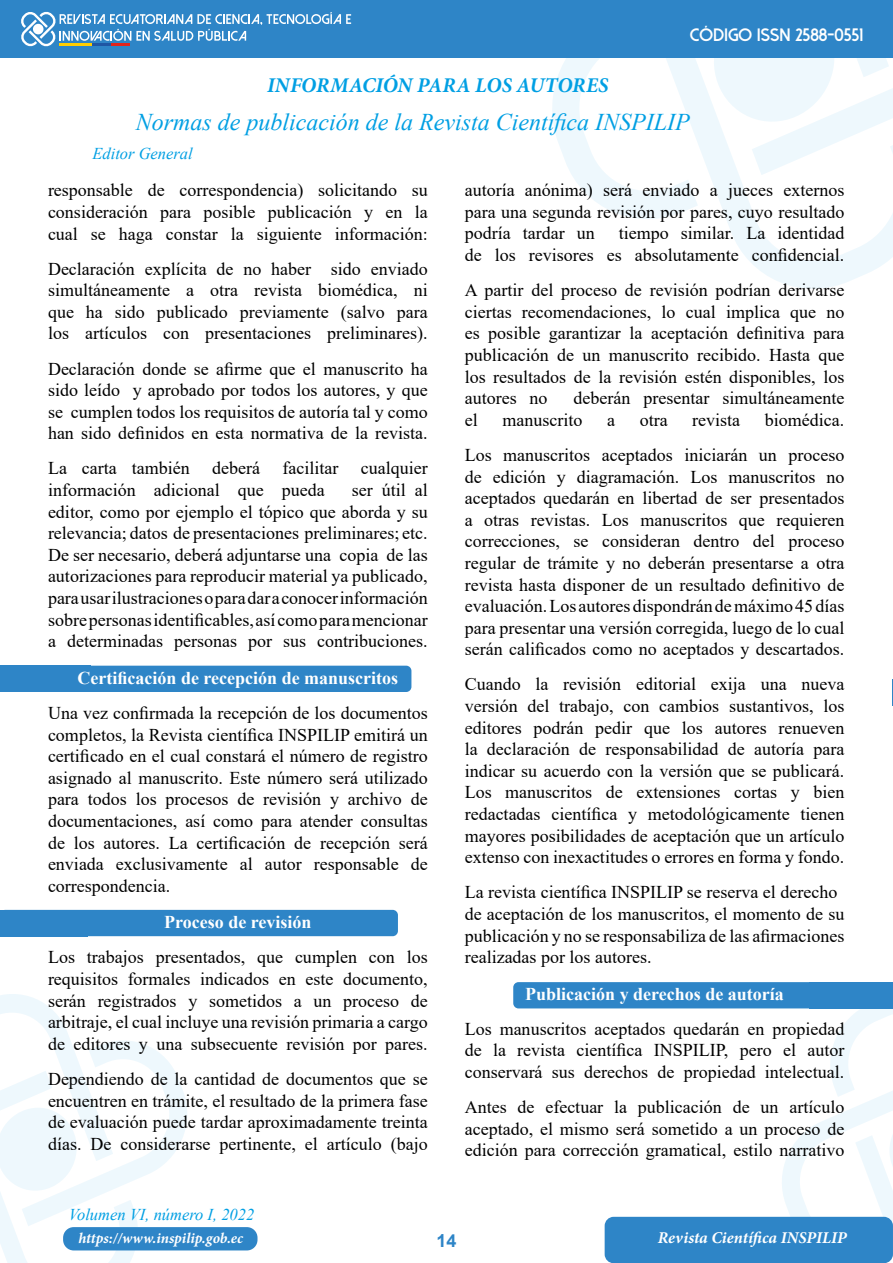
<style>
.page{position:relative;width:893px;height:1263px;background:#fff}
.page>*{position:absolute;margin:0;border:0;box-sizing:border-box;transform-origin:0 0}
.t1{font:italic 24px "Times New Roman";color:#009fe3}
.t2{font:italic 700 21px "Minion Pro";letter-spacing:-.01em;color:#009fe3}
.t3{font:18px/21.6px "Times New Roman";color:#000;text-align:justify}
.t4{font:700 18px "Times New Roman";color:#fff}
.t5{font:800 18px "Dolce Vita";color:#fff}
.t6{font:700 18px "Arial";color:#2e85c7}
.t7{font:italic 16.5px "Times New Roman";color:#009fe3}
.t8{font:italic 700 16.5px "Minion Pro";color:#fff}
.t9{font:italic 700 15px "Minion Pro";color:#fff}
</style>
<div class="page">
<svg style="left:774px;top:1008px;width:119px;height:255px"></svg>
<svg style="left:540px;top:57px;width:122px;height:162px"></svg>
<svg style="left:613px;top:57px;width:49px;height:118px"></svg>
<svg style="left:662px;top:57px;width:231px;height:232px"></svg>
<div style="left:0;top:0;width:893px;height:57px;background:#2e85c7"></div>
<svg style="left:21px;top:11px;width:330px;height:36px"></svg>
<div style="left:33px;top:24px;width:11px;height:10px;background:#fff;border-radius:50%"></div>
<hr style="left:59px;top:43px;width:33px;height:3px;background:#ffcd02">
<hr style="left:92px;top:43px;width:19px;height:3px;background:#1f57a4">
<hr style="left:111px;top:43px;width:19px;height:3px;background:#e2241c">
<svg style="left:0;top:994px;width:195px;height:269px"></svg>
<div style="left:605px;top:1217px;width:288px;height:46px;background:#2e85c7;border-radius:9px"></div>
<div style="left:63px;top:1227px;width:194px;height:23px;background:#2e85c7;border-radius:11px"></div>
<svg style="left:892px;top:679px;width:1px;height:26px"></svg>
<div style="left:513px;top:982px;width:380px;height:26px;background:#2e85c7;border-radius:5px"></div>
<div style="left:810px;top:982px;width:83px;height:26px;background:#2e85c7"></div>
<div style="left:0;top:910px;width:398px;height:26px;background:#2e85c7;border-radius:5px"></div>
<div style="left:0;top:910px;width:87px;height:26px;background:#2e85c7"></div>
<div style="left:0;top:666px;width:411px;height:26px;background:#2e85c7;border-radius:5px"></div>
<div style="left:0;top:666px;width:90px;height:26px;background:#2e85c7"></div>
<p class="t5" style="left:690px;top:26px;width:175px">Código ISSN 2588-0551</p>
<p class="t2" style="left:267px;top:71px;width:343px">INFORMACIÓN PARA LOS AUTORES</p>
<h1 class="t1" style="left:136px;top:106px;width:555px">Normas de publicación de la Revista Científica INSPILIP</h1>
<p class="t7" style="left:92px;top:142px;width:102px">Editor General</p>
<p class="t3" style="left:48px;top:179px;width:381px">responsable de correspondencia) solicitando su consideración para posible publicación y en la cual se haga constar la siguiente información:</p>
<p class="t3" style="left:48px;top:257px;width:381px">Declaración explícita de no haber sido enviado simultáneamente a otra revista biomédica, ni que ha sido publicado previamente (salvo para los artículos con presentaciones preliminares).</p>
<p class="t3" style="left:48px;top:357px;width:381px">Declaración donde se afirme que el manuscrito ha sido leído y aprobado por todos los autores, y que se cumplen todos los requisitos de autoría tal y como han sido definidos en esta normativa de la revista.</p>
<p class="t3" style="left:48px;top:457px;width:381px">La carta también deberá facilitar cualquier información adicional que pueda</p>
<p class="t3" style="left:48px;top:479px;width:381px;text-indent:304px">ser útil al editor, como por ejemplo el tópico que aborda y su relevancia; datos de presentaciones preliminares; etc.<br>De ser necesario, deberá adjuntarse una copia de las autorizaciones para reproducir material ya publicado, para usar ilustraciones o para dar a conocer información sobre personas identificables, así como para mencionar a determinadas personas por sus contribuciones.</p>
<p class="t4" style="left:78px;top:665px;width:322px">Certificación de recepción de manuscritos</p>
<p class="t3" style="left:48px;top:701px;width:381px">Una vez confirmada la recepción de los documentos completos, la Revista científica INSPILIP emitirá un certificado en el cual constará el número de registro asignado al manuscrito. Este número será utilizado para todos los procesos de revisión y archivo de documentaciones, así como para atender consultas de los autores. La certificación de recepción será enviada exclusivamente al autor responsable de correspondencia.</p>
<p class="t4" style="left:164px;top:909px;width:149px">Proceso de revisión</p>
<p class="t3" style="left:48px;top:946px;width:381px">Los trabajos presentados, que cumplen con los requisitos formales indicados en este documento, serán registrados y sometidos a un proceso de arbitraje, el cual incluye una revisión primaria a cargo de editores y una subsecuente revisión por pares.</p>
<p class="t3" style="left:48px;top:1067px;width:381px">Dependiendo de la cantidad de documentos que se encuentren en trámite, el resultado de la primera fase de evaluación puede tardar aproximadamente treinta días. De considerarse pertinente, el artículo (bajo</p>
<p class="t3" style="left:465px;top:179px;width:381px">autoría anónima) será enviado a jueces externos para una segunda revisión por pares, cuyo resultado podría tardar un</p>
<p class="t3" style="left:465px;top:222px;width:381px;text-align:right">tiempo similar. La identidad<br>de los revisores es absolutamente confidencial.</p>
<p class="t3" style="left:465px;top:279px;width:381px">A partir del proceso de revisión podrían derivarse ciertas recomendaciones, lo cual implica que no es posible garantizar la aceptación definitiva para publicación de un manuscrito recibido. Hasta que los resultados de la revisión estén disponibles, los autores no</p>
<p class="t3" style="left:574px;top:387px;width:272px">deberán presentar simultáneamente</p>
<p class="t3" style="left:465px;top:402px;width:381px;line-height:35.1px;text-align:right">biomédica.<br>Los manuscritos aceptados iniciarán un proceso</p>
<p class="t3" style="left:465px;top:465px;width:381px">de edición y diagramación. Los manuscritos no aceptados quedarán en libertad de ser presentados a otras revistas. Los manuscritos que requieren correcciones, se consideran dentro del proceso regular de trámite y no deberán presentarse a otra revista hasta disponer de un resultado definitivo de evaluación. Los autores dispondrán de máximo 45 días para presentar una versión corregida, luego de lo cual serán calificados como no aceptados y descartados.</p>
<p class="t3" style="left:465px;top:673px;width:381px">Cuando la revisión editorial exija una nueva versión del trabajo, con cambios sustantivos, los editores podrán pedir que los autores renueven la declaración de responsabilidad de autoría para indicar su acuerdo con la versión que se publicará.<br>Los manuscritos de extensiones cortas y bien redactadas científica y metodológicamente tienen mayores posibilidades de aceptación que un artículo extenso con inexactitudes o errores en forma y fondo.</p>
<p class="t3" style="left:465px;top:881px;width:381px;text-align:left">La revista científica INSPILIP se reserva el derecho de aceptación de los manuscritos, el momento de su publicación y no se responsabiliza de las afirmaciones realizadas por los autores.</p>
<p class="t4" style="left:525px;top:981px;width:260px">Publicación y derechos de autoría</p>
<p class="t3" style="left:465px;top:1017px;width:381px">Los manuscritos aceptados quedarán en propiedad de la revista científica INSPILIP, pero el autor conservará sus derechos de propiedad intelectual.</p>
<p class="t3" style="left:465px;top:1096px;width:381px">Antes de efectuar la publicación de un artículo aceptado, el mismo será sometido a un proceso de edición para corrección gramatical, estilo narrativo</p>
<p class="t3" style="left:465px;top:408px;width:14px">el</p>
<p class="t3" style="left:502px;top:408px;width:81px">manuscrito</p>
<p class="t3" style="left:607px;top:408px;width:9px">a</p>
<p class="t3" style="left:640px;top:408px;width:29px">otra</p>
<p class="t3" style="left:692px;top:408px;width:49px">revista</p>
<p class="t7" style="left:69px;top:1203px;width:187px">Volumen VI, número I, 2022</p>
<p class="t9" style="left:78px;top:1227px;width:166px">https://www.inspilip.gob.ec</p>
<p class="t6" style="left:436px;top:1228px;width:22px">14</p>
<p class="t8" style="left:658px;top:1226px;width:191px">Revista Científica INSPILIP</p>
</div>
